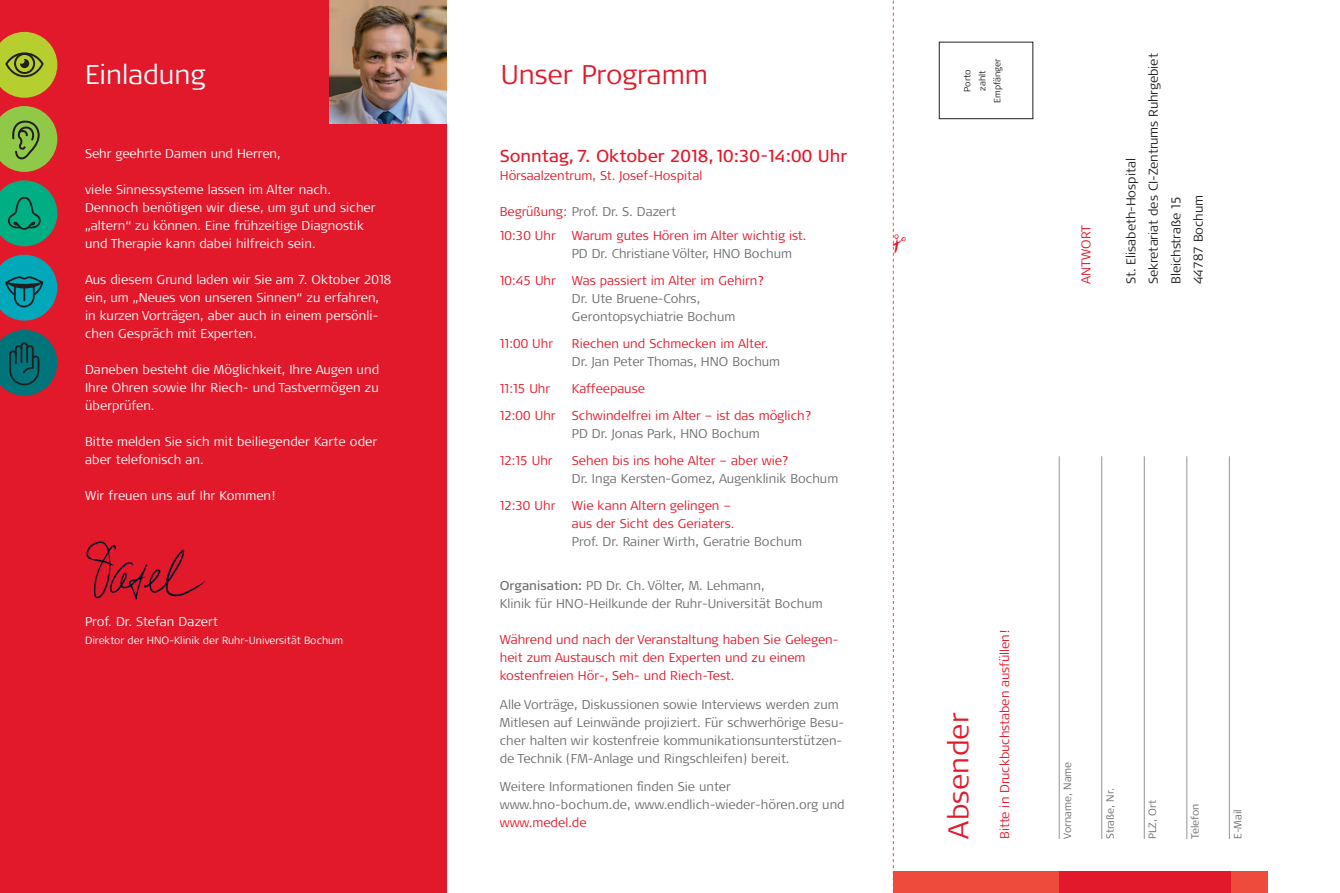
<style>
.page{position:relative;width:1340px;height:893px;background:#fff}
.page>*{position:absolute;margin:0;border:0;box-sizing:border-box;transform-origin:0 0}
.t1{font:300 28.5px "Signa Pro";letter-spacing:.01em;color:#e2192b}
.t2{font:300 27px "Signa Pro";color:#e2192b}
.t3{font:300 27px "Signa Pro";color:#fff}
.t4{font:17.25px "Signa Pro";color:#e2192b}
.t5{font:300 12.75px/18px "Signa Pro";color:#6c6d70}
.t6{font:300 12.75px/18px "Signa Pro";letter-spacing:.005em;color:#fff}
.t7{font:300 12.75px/18px "Signa Pro";color:#e2192b}
.t8{font:300 12.75px "Signa Pro";letter-spacing:-.005em;color:#231f20}
.t9{font:300 10.5px "Signa Pro";color:#fff}
.t10{font:300 10.5px "Signa Pro";color:#6c6d70}
.t11{font:300 9px/15px "Signa Pro";letter-spacing:-.005em;color:#231f20;text-align:center}
.s1{color:#e2192b}
.s2{color:#6c6d70}
.s3{font-weight:400}
</style>
<div class="page">
<div style="left:938px;top:42px;width:95px;height:77px;border:1px solid #231f20"></div>
<div style="left:893px;top:871px;width:374px;height:22px;background:#ef4b3d"></div>
<div style="left:1059px;top:871px;width:171px;height:22px;background:#e2192b"></div>
<hr style="left:1058px;top:456px;width:1px;height:383px;background:#939598">
<hr style="left:1101px;top:456px;width:1px;height:383px;background:#939598">
<hr style="left:1143px;top:456px;width:1px;height:383px;background:#939598">
<hr style="left:1229px;top:456px;width:1px;height:383px;background:#939598">
<hr style="left:1186px;top:456px;width:1px;height:383px;background:#939598">
<div style="left:0;top:0;width:446px;height:893px;background:#e2192b"></div>
<img style="left:329px;top:0;width:117px;height:123px">
<svg style="left:0;top:32px;width:57px;height:66px"></svg>
<svg style="left:0;top:106px;width:57px;height:66px"></svg>
<svg style="left:0;top:180px;width:57px;height:66px;background:#278d6f"></svg>
<svg style="left:0;top:330px;width:57px;height:66px;background:#285d65"></svg>
<svg style="left:0;top:255px;width:57px;height:66px;background:#288392"></svg>
<img style="left:86px;top:541px;width:120px;height:59px">
<svg style="left:892px;top:0;width:2px;height:892px"></svg>
<p class="t3" style="left:85px;top:56px;width:122px">Einladung</p>
<p class="t2" style="left:500px;top:56px;width:209px">Unser Programm</p>
<p class="t6" style="left:85px;top:144px;width:197px">Sehr geehrte Damen und Herren,</p>
<p class="t6" style="left:85px;top:180px;width:247px">viele Sinnessysteme lassen im Alter nach.</p>
<p class="t6" style="left:85px;top:198px;width:292px">Dennoch benötigen wir diese, um gut und sicher „altern“ zu können. Eine frühzeitige Diagnostik und Therapie kann dabei hilfreich sein.</p>
<p class="t6" style="left:85px;top:270px;width:308px">Aus diesem Grund laden wir Sie am 7. Oktober 2018 ein, um „Neues von unseren Sinnen“ zu erfahren, in kurzen Vorträgen, aber auch in einem persönli&shy;chen Gespräch mit Experten.</p>
<p class="t6" style="left:85px;top:360px;width:295px;text-align:justify">Daneben besteht die Möglichkeit, Ihre Augen und Ihre Ohren sowie Ihr Riech- und Tastvermögen zu überprüfen.</p>
<p class="t6" style="left:85px;top:432px;width:294px">Bitte melden Sie sich mit beiliegender Karte oder aber telefonisch an.</p>
<p class="t6" style="left:85px;top:486px;width:191px">Wir freuen uns auf Ihr Kommen!</p>
<p class="t6" style="left:85px;top:612px;width:134px">Prof. Dr. Stefan Dazert</p>
<p class="t9" style="left:85px;top:633px;width:260px">Direktor der HNO-Klinik der Ruhr-Universität Bochum</p>
<p class="t4" style="left:500px;top:144px;width:349px">Sonntag, 7. Oktober 2018, 10:30-14:00 Uhr</p>
<p class="t7" style="left:500px;top:166px;width:204px">Hörsaalzentrum, St. Josef-Hospital</p>
<p class="t5" style="left:500px;top:202px;width:178px"><span class="s1">Begrüßung:</span> Prof. Dr. S. Dazert</p>
<p class="t7" style="left:500px;top:226px;width:57px">10:30 Uhr</p>
<p class="t7" style="left:572px;top:226px;width:236px">Warum gutes Hören im Alter wichtig ist.<br><span class="s2">PD Dr. Christiane Völter, HNO Bochum</span></p>
<p class="t7" style="left:500px;top:271px;width:57px">10:45 Uhr</p>
<p class="t7" style="left:572px;top:271px;width:194px">Was passiert im Alter im Gehirn?</p>
<p class="t5" style="left:572px;top:289px;width:165px">Dr. Ute Bruene-Cohrs,<br>Gerontopsychiatrie Bochum</p>
<p class="t7" style="left:500px;top:334px;width:55px">11:00 Uhr</p>
<p class="t7" style="left:572px;top:334px;width:198px">Riechen und Schmecken im Alter.</p>
<p class="t5" style="left:572px;top:352px;width:210px">Dr. Jan Peter Thomas, HNO Bochum</p>
<p class="t7" style="left:500px;top:379px;width:52px">11:15 Uhr</p>
<p class="t7" style="left:572px;top:379px;width:75px">Kaffeepause</p>
<p class="t7" style="left:500px;top:406px;width:57px">12:00 Uhr</p>
<p class="t7" style="left:572px;top:406px;width:241px">Schwindelfrei im Alter – ist das möglich?</p>
<p class="t5" style="left:572px;top:424px;width:189px">PD Dr. Jonas Park, HNO Bochum</p>
<p class="t7" style="left:500px;top:451px;width:54px">12:15 Uhr</p>
<p class="t7" style="left:572px;top:451px;width:218px">Sehen bis ins hohe Alter – aber wie?</p>
<p class="t5" style="left:572px;top:469px;width:268px">Dr. Inga Kersten-Gomez, Augenklinik Bochum</p>
<p class="t7" style="left:500px;top:496px;width:57px">12:30 Uhr</p>
<p class="t7" style="left:572px;top:496px;width:164px">Wie kann Altern gelingen – aus der Sicht des Geriaters.</p>
<p class="t5" style="left:572px;top:532px;width:232px">Prof. Dr. Rainer Wirth, Geratrie Bochum</p>
<p class="t5" style="left:500px;top:576px;width:266px"><span class="s3">Organisation:</span> PD Dr. Ch. Völter, M. Lehmann,</p>
<p class="t5" style="left:500px;top:594px;width:324px">Klinik für HNO-Heilkunde der Ruhr-Universität Bochum</p>
<p class="t7" style="left:500px;top:630px;width:340px">Während und nach der Veranstaltung haben Sie Gelegen&shy;heit zum Austausch mit den Experten und zu einem kostenfreien Hör-, Seh- und Riech-Test.</p>
<p class="t5" style="left:500px;top:695px;width:346px">Alle Vorträge, Diskussionen sowie Interviews werden zum Mitlesen auf Leinwände projiziert. Für schwerhörige Besu&shy;cher halten wir kostenfreie kommunikationsunterstützen&shy;de Technik (FM-Anlage und Ringschleifen) bereit.</p>
<p class="t5" style="left:500px;top:777px;width:346px">Weitere Informationen finden Sie unter www.hno-bochum.de, www.endlich-wieder-hören.org und</p>
<p class="t7" style="left:500px;top:813px;width:88px">www.medel.de</p>
<p class="t11" style="left:959px;top:103px;width:46px;rotate:-90deg">Porto zahlt<br>Empfänger</p>
<p class="t7" style="left:1076px;top:284px;width:60px;rotate:-90deg">ANTWORT</p>
<p class="t8" style="left:1122px;top:284px;width:127px;rotate:-90deg">St. Elisabeth-Hospital</p>
<p class="t8" style="left:1144px;top:284px;width:232px;rotate:-90deg">Sekretariat des CI-Zentrums Ruhrgebiet</p>
<p class="t8" style="left:1167px;top:284px;width:89px;rotate:-90deg">Bleichstraße 15</p>
<p class="t8" style="left:1189px;top:284px;width:91px;rotate:-90deg">44787 Bochum</p>
<p class="t1" style="left:938px;top:839px;width:128px;rotate:-90deg">Absender</p>
<p class="t7" style="left:995px;top:839px;width:210px;rotate:-90deg">Bitte in Druckbuchstaben ausfüllen!</p>
<p class="t10" style="left:1060px;top:839px;width:79px;rotate:-90deg">Vorname, Name</p>
<p class="t10" style="left:1102px;top:839px;width:52px;rotate:-90deg">Straße, Nr.</p>
<p class="t10" style="left:1145px;top:839px;width:40px;rotate:-90deg">PLZ, Ort</p>
<p class="t10" style="left:1187px;top:839px;width:37px;rotate:-90deg">Telefon</p>
<p class="t10" style="left:1230px;top:839px;width:31px;rotate:-90deg">E-Mail</p>
</div>
